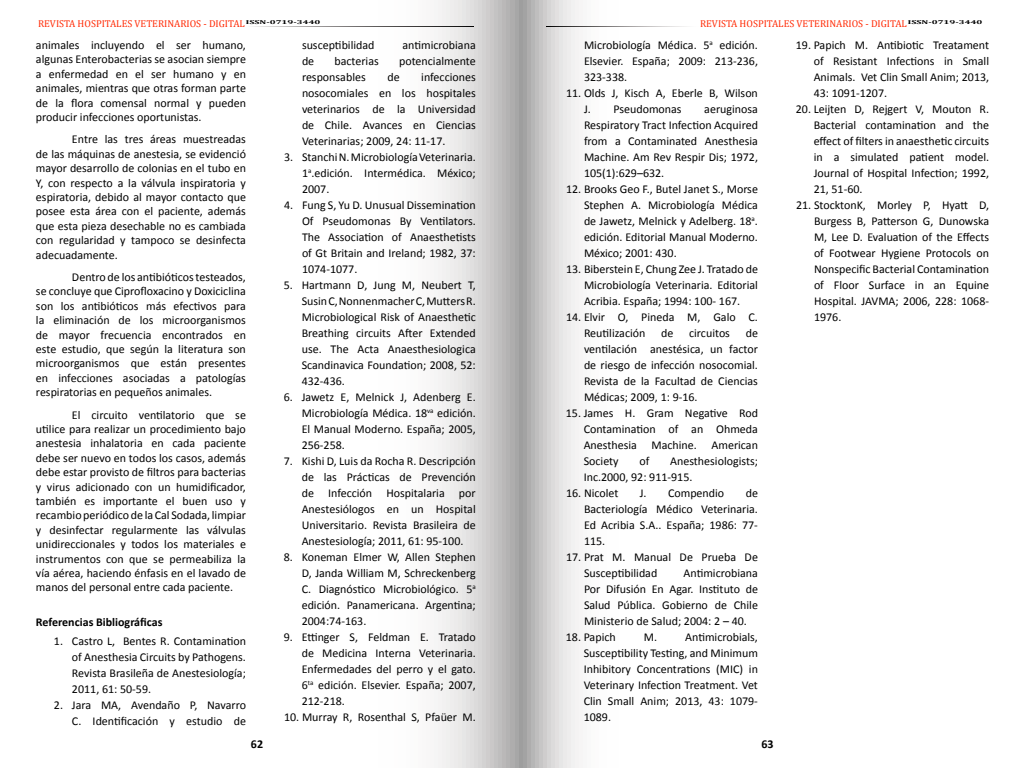
<style>
.page{position:relative;width:1024px;height:768px;background:#fff}
.page>*{position:absolute;margin:0;border:0;box-sizing:border-box;transform-origin:0 0}
.t1{font:12px/16px "Calibri";color:#000;text-align:justify}
.Heading_1{font:700 12px "Calibri";color:#000}
.t2{font:10px "Cambria";color:#ff2b06}
</style>
<div class="page">
<svg style="left:438px;top:0;width:141px;height:768px"></svg>
<hr style="left:246px;top:26px;width:228px;height:1px;background:#fff">
<hr style="left:546px;top:26px;width:154px;height:1px;background:#fff">
<p class="t2" style="left:38px;top:18px;width:284px">REVISTA HOSPITALES VETERINARIOS - DIGITAL <sup>ISSN-0719-3440</sup></p>
<p class="t2" style="left:700px;top:18px;width:284px">REVISTA HOSPITALES VETERINARIOS - DIGITAL <sup>ISSN-0719-3440</sup></p>
<p class="t1" style="left:36px;top:38px;width:211px;line-height:14.4px">animales incluyendo el ser humano, algunas Enterobacterias se asocian siempre a enfermedad en el ser humano y en animales, mientras que otras forman parte de la flora comensal normal y pueden producir infecciones oportunistas.</p>
<p class="t1" style="left:36px;top:132px;width:212px;line-height:14.4px;text-indent:36px">Entre las tres áreas muestreadas de las máquinas de anestesia, se evidenció mayor desarrollo de colonias en el tubo en Y, con respecto a la válvula inspiratoria y espiratoria, debido al mayor contacto que posee esta área con el paciente, además que esta pieza desechable no es cambiada con regularidad y tampoco se desinfecta adecuadamente.</p>
<p class="t1" style="left:36px;top:270px;width:212px;line-height:14.4px;text-indent:36px">Dentro de los antibióticos testeados, se concluye que Ciprofloxacino y Doxiciclina son los antibióticos más efectivos para la eliminación de los microorganismos de mayor frecuencia encontrados en este estudio, que según la literatura son microorganismos que están presentes en infecciones asociadas a patologías respiratorias en pequeños animales.</p>
<p class="t1" style="left:36px;top:407px;width:212px;line-height:14.4px;text-indent:36px">El circuito ventilatorio que se utilice para realizar un procedimiento bajo anestesia inhalatoria en cada paciente debe ser nuevo en todos los casos, además debe estar provisto de filtros para bacterias y virus adicionado con un humidificador, también es importante el buen uso y recambio periódico de la Cal Sodada, limpiar y desinfectar regularmente las válvulas unidireccionales y todos los materiales e instrumentos con que se permeabiliza la vía aérea, haciendo énfasis en el lavado de manos del personal entre cada paciente.</p>
<p class="Heading_1" style="left:36px;top:614px;width:128px">Referencias Bibliográficas</p>
<p class="t1" style="left:72px;top:633px;width:175px;text-indent:-18px">1. Castro L, Bentes R. Contamination of Anesthesia Circuits by Pathogens.<br>Revista Brasileña de Anestesiología; 2011, 61: 50-59.</p>
<p class="t1" style="left:54px;top:697px;width:194px;text-align:right">2. Jara MA, Avendaño P, Navarro<br>C. Identificación y estudio de</p>
<p class="Heading_1" style="left:251px;top:737px;width:14px">62</p>
<p class="t1" style="left:302px;top:37px;width:74px">susceptibilidad</p>
<p class="t1" style="left:403px;top:37px;width:75px">antimicrobiana</p>
<p class="t1" style="left:302px;top:53px;width:14px">de</p>
<p class="t1" style="left:334px;top:53px;width:46px">bacterias</p>
<p class="t1" style="left:399px;top:53px;width:78px">potencialmente</p>
<p class="t1" style="left:302px;top:69px;width:65px">responsables</p>
<p class="t1" style="left:387px;top:69px;width:14px">de</p>
<p class="t1" style="left:302px;top:69px;width:175px;text-indent:119px">infecciones nosocomiales en los hospitales veterinarios de la Universidad de Chile. Avances en Ciencias Veterinarias; 2009, 24: 11-17.</p>
<p class="t1" style="left:302px;top:149px;width:175px;text-indent:-18px">3. Stanchi N. Microbiología Veterinaria.<br>1<sup>a</sup>.edición. Intermédica. México; 2007.</p>
<p class="t1" style="left:302px;top:197px;width:175px;text-indent:-18px">4. Fung S, Yu D. Unusual Dissemination Of Pseudomonas By Ventilators.<br>The Association of Anaesthetists of Gt Britain and Ireland; 1982, 37:<br>1074-1077.</p>
<p class="t1" style="left:302px;top:277px;width:176px;text-indent:-18px">5. Hartmann D, Jung M, Neubert T, Susin C, Nonnenmacher C, Mutters R.<br>Microbiological Risk of Anaesthetic Breathing circuits After Extended use. The Acta Anaesthesiologica Scandinavica Foundation; 2008, 52:<br>432-436.</p>
<p class="t1" style="left:302px;top:389px;width:176px;text-indent:-18px">6. Jawetz E, Melnick J, Adenberg E.<br>Microbiología Médica. 18<sup>va</sup> edición.<br>El Manual Moderno. España; 2005, 256-258.</p>
<p class="t1" style="left:302px;top:453px;width:176px;text-indent:-18px">7. Kishi D, Luis da Rocha R. Descripción de las Prácticas de Prevención de Infección Hospitalaria por Anestesiólogos en un Hospital Universitario. Revista Brasileira de Anestesiología; 2011, 61: 95-100.</p>
<p class="t1" style="left:302px;top:549px;width:176px;text-indent:-18px">8. Koneman Elmer W, Allen Stephen D, Janda William M, Schreckenberg C. Diagnóstico Microbiológico. 5<sup>a </sup>edición. Panamericana. Argentina; 2004:74-163.</p>
<p class="t1" style="left:302px;top:629px;width:176px;text-indent:-18px">9. Ettinger S, Feldman E. Tratado de Medicina Interna Veterinaria.<br>Enfermedades del perro y el gato.<br>6<sup>ta</sup> edición. Elsevier. España; 2007, 212-218.</p>
<p class="t1" style="left:284px;top:709px;width:193px">10. Murray R, Rosenthal S, Pfaüer M.</p>
<p class="t1" style="left:584px;top:37px;width:176px">Microbiología Médica. 5<sup>a</sup> edición.<br>Elsevier. España; 2009: 213-236, 323-338.</p>
<p class="t1" style="left:584px;top:85px;width:175px;text-indent:-18px">11. Olds J, Kisch A, Eberle B, Wilson<br>J. Pseudomonas</p>
<p class="t1" style="left:584px;top:101px;width:176px;text-indent:120px">aeruginosa Respiratory Tract Infection Acquired from a Contaminated Anesthesia Machine. Am Rev Respir Dis; 1972, 105(1):629–632.</p>
<p class="t1" style="left:584px;top:181px;width:175px;text-indent:-18px">12. Brooks Geo F., Butel Janet S., Morse Stephen A. Microbiología Médica de Jawetz, Melnick y Adelberg. 18<sup>a</sup>. edición. Editorial Manual Moderno.<br>México; 2001: 430.</p>
<p class="t1" style="left:584px;top:261px;width:175px;text-indent:-18px">13. Biberstein E, Chung Zee J. Tratado de Microbiología Veterinaria. Editorial Acribia. España; 1994: 100- 167.</p>
<p class="t1" style="left:584px;top:309px;width:175px;text-indent:-18px">14. Elvir O, Pineda M, Galo C.<br>Reutilización</p>
<p class="t1" style="left:584px;top:325px;width:175px;text-indent:162px">de ventilación anestésica, un factor de riesgo de infección nosocomial.<br>Revista de la Facultad de Ciencias Médicas; 2009, 1: 9-16.</p>
<p class="t1" style="left:584px;top:405px;width:176px;text-indent:-18px">15. James H. Gram Negative Rod Contamination of an Ohmeda Anesthesia Machine. American Society</p>
<p class="t1" style="left:661px;top:325px;width:14px">de</p>
<p class="t1" style="left:689px;top:325px;width:42px">circuitos</p>
<p class="t1" style="left:639px;top:453px;width:11px">of</p>
<p class="t1" style="left:584px;top:453px;width:176px;text-indent:86px">Anesthesiologists;<br>Inc.2000, 92: 911-915.</p>
<p class="t1" style="left:566px;top:485px;width:54px">16. Nicolet</p>
<p class="t1" style="left:640px;top:485px;width:86px">J. Compendio</p>
<p class="t1" style="left:584px;top:485px;width:175px;text-indent:162px">de Bacteriología Médico Veterinaria.<br>Ed Acribia S.A.. España; 1986: 77- 115.</p>
<p class="t1" style="left:584px;top:549px;width:176px;text-indent:-18px">17. Prat M. Manual De Prueba De<br>Susceptibilidad</p>
<p class="t1" style="left:584px;top:565px;width:176px;text-indent:100px">Antimicrobiana Por Difusión En Agar. Instituto de Salud Pública. Gobierno de Chile Ministerio de Salud; 2004: 2 – 40.</p>
<p class="t1" style="left:566px;top:629px;width:51px">18. Papich</p>
<p class="t1" style="left:584px;top:629px;width:176px;text-indent:60px">M. Antimicrobials, Susceptibility Testing, and Minimum Inhibitory Concentrations (MIC) in Veterinary Infection Treatment. Vet Clin Small Anim; 2013, 43: 1079- 1089.</p>
<p class="Heading_1" style="left:762px;top:737px;width:14px">63</p>
<p class="t1" style="left:814px;top:37px;width:177px;text-indent:-18px">19. Papich M. Antibiotic Treatament of Resistant Infections in Small Animals. Vet Clin Small Anim; 2013, 43: 1091-1207.</p>
<p class="t1" style="left:814px;top:101px;width:177px;text-indent:-18px">20. Leijten D, Rejgert V, Mouton R.<br>Bacterial contamination and the effect of filters in anaesthetic circuits in a simulated patient model.<br>Journal of Hospital Infection; 1992, 21, 51-60.</p>
<p class="t1" style="left:814px;top:197px;width:177px;text-indent:-18px">21. StocktonK, Morley P, Hyatt D, Burgess B, Patterson G, Dunowska M, Lee D. Evaluation of the Effects of Footwear Hygiene Protocols on Nonspecific Bacterial Contamination of Floor Surface in an Equine Hospital. JAVMA; 2006, 228: 1068- 1976.</p>
</div>
